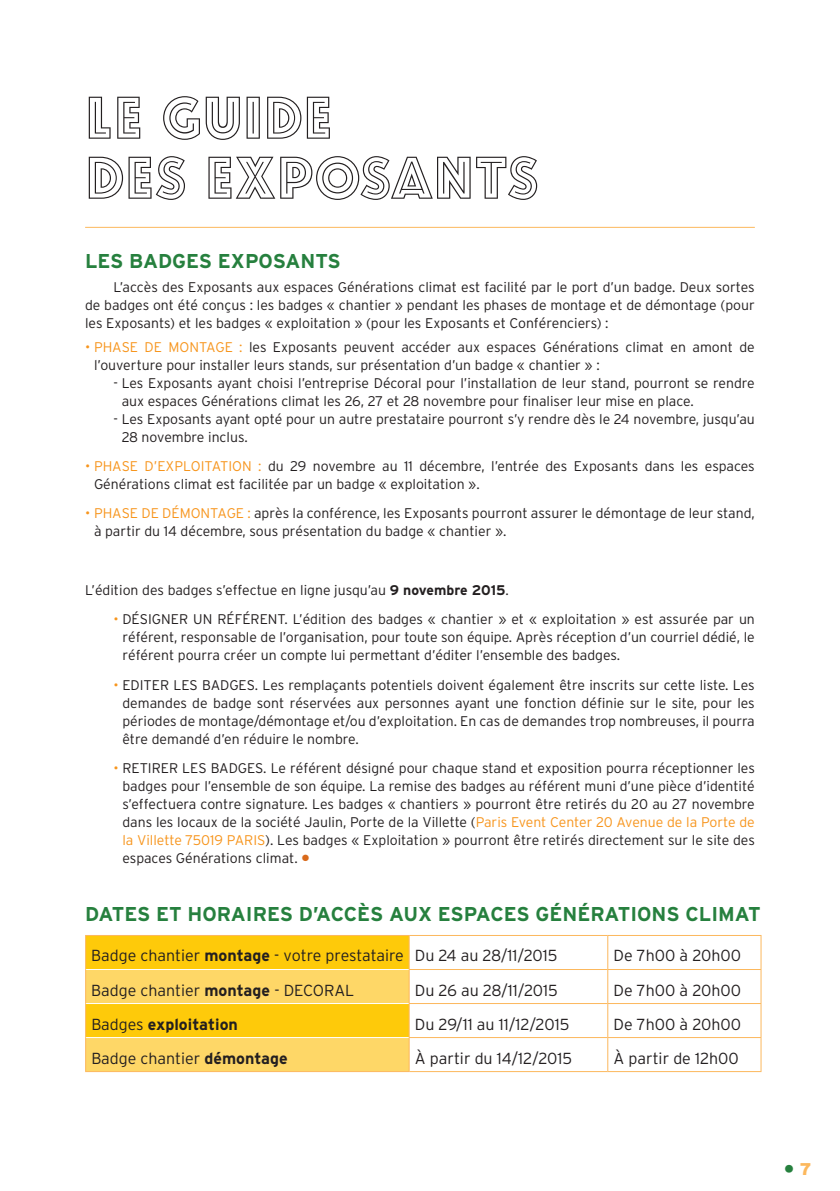
<style>
.page{position:relative;width:840px;height:1191px;background:#fff}
.page>*{position:absolute;margin:0;border:0;box-sizing:border-box;transform-origin:0 0}
.t1{font:60px/60px "Zamenhof Inverse";color:#231f20}
.t2{font:700 20px "Interstate";color:#26803e}
.t3{font:900 17px "Interstate";color:#26803e}
.t4{font:300 16px "Interstate";color:#231f20}
.t5{font:700 16px "Interstate";color:#231f20}
.t6{font:300 14px/18px "Interstate";color:#231f20}
.s1{color:#f7951d}
.s2{font-weight:700}
.s3{font-weight:900;color:#d96a1b}
.s4{font-weight:300}
.s5{color:#fcb85d}
</style>
<div class="page">
<hr style="left:85px;top:227px;width:669px;height:1px;background:#fcb85d">
<svg style="left:86px;top:936px;width:322px;height:135px;background:#fdd038"></svg>
<hr style="left:85px;top:935px;width:324px;height:1px;background:#fcb85d">
<hr style="left:85px;top:936px;width:1px;height:33px;background:#fcb85d">
<hr style="left:409px;top:935px;width:198px;height:1px;background:#fcb85d">
<hr style="left:408px;top:936px;width:1px;height:33px;background:#fcb85d">
<hr style="left:607px;top:935px;width:154px;height:1px;background:#fcb85d">
<hr style="left:607px;top:936px;width:1px;height:33px;background:#fcb85d">
<hr style="left:760px;top:936px;width:1px;height:33px;background:#fcb85d">
<hr style="left:85px;top:969px;width:1px;height:34px;background:#fcb85d">
<hr style="left:408px;top:969px;width:199px;height:1px;background:#fcb85d">
<hr style="left:408px;top:970px;width:1px;height:33px;background:#fcb85d">
<hr style="left:607px;top:969px;width:154px;height:1px;background:#fcb85d">
<hr style="left:607px;top:970px;width:1px;height:33px;background:#fcb85d">
<hr style="left:760px;top:970px;width:1px;height:33px;background:#fcb85d">
<hr style="left:85px;top:1003px;width:1px;height:34px;background:#fcb85d">
<hr style="left:408px;top:1003px;width:199px;height:1px;background:#fcb85d">
<hr style="left:408px;top:1004px;width:1px;height:33px;background:#fcb85d">
<hr style="left:607px;top:1003px;width:154px;height:1px;background:#fcb85d">
<hr style="left:607px;top:1004px;width:1px;height:33px;background:#fcb85d">
<hr style="left:760px;top:1004px;width:1px;height:33px;background:#fcb85d">
<hr style="left:85px;top:1037px;width:1px;height:34px;background:#fcb85d">
<hr style="left:408px;top:1037px;width:199px;height:1px;background:#fcb85d">
<hr style="left:408px;top:1038px;width:1px;height:33px;background:#fcb85d">
<hr style="left:607px;top:1037px;width:154px;height:1px;background:#fcb85d">
<hr style="left:607px;top:1038px;width:1px;height:33px;background:#fcb85d">
<hr style="left:760px;top:1038px;width:1px;height:33px;background:#fcb85d">
<hr style="left:85px;top:1071px;width:324px;height:1px;background:#fcb85d">
<hr style="left:409px;top:1071px;width:198px;height:1px;background:#fcb85d">
<hr style="left:607px;top:1071px;width:154px;height:1px;background:#fcb85d">
<hr style="left:86px;top:969px;width:322px;height:1px;background:#fff">
<hr style="left:86px;top:1003px;width:322px;height:1px;background:#fff">
<hr style="left:86px;top:1037px;width:322px;height:1px;background:#fff">
<h1 class="t1" style="left:85px;top:90px;width:455px">LE GUIDE<br>DES EXPOSANTS</h1>
<h2 class="t2" style="left:85px;top:249px;width:257px">LES BADGES EXPOSANTS</h2>
<p class="t6" style="left:85px;top:278px;width:670px;text-align:justify;text-indent:28px">L’accès des Exposants aux espaces Générations climat est facilité par le port d’un badge. Deux sortes de badges ont été conçus : les badges « chantier » pendant les phases de montage et de démontage (pour les Exposants) et les badges « exploitation » (pour les Exposants et Conférenciers) :</p>
<p class="t6" style="left:94px;top:337px;width:662px;text-indent:-9px"><span class="s1">• PHASE DE MONTAGE :</span> les Exposants peuvent accéder aux espaces Générations climat en amont de l’ouverture pour installer leurs stands, sur présentation d’un badge « chantier » :</p>
<p class="t6" style="left:122px;top:373px;width:634px;text-indent:-8px">- Les Exposants ayant choisi l’entreprise Décoral pour l’installation de leur stand, pourront se rendre aux espaces Générations climat les 26, 27 et 28 novembre pour finaliser leur mise en place.</p>
<p class="t6" style="left:122px;top:409px;width:634px;text-indent:-8px">- Les Exposants ayant opté pour un autre prestataire pourront s’y rendre dès le 24 novembre, jusqu’au<br>28 novembre inclus.</p>
<p class="t6" style="left:94px;top:457px;width:662px;text-indent:-9px"><span class="s1">• PHASE D’EXPLOITATION :</span> du 29 novembre au 11 décembre, l’entrée des Exposants dans les espaces<br>Générations climat est facilitée par un badge « exploitation ».</p>
<p class="t6" style="left:94px;top:504px;width:662px;text-indent:-9px"><span class="s1">• PHASE DE DÉMONTAGE :</span> après la conférence, les Exposants pourront assurer le démontage de leur stand, à partir du 14 décembre, sous présentation du badge « chantier ».</p>
<p class="t6" style="left:85px;top:581px;width:425px">L’édition des badges s’effectue en ligne jusqu’au <span class="s2">9 novembre 2015</span>.</p>
<p class="t6" style="left:122px;top:610px;width:633px;text-align:justify;text-indent:-9px"><span class="s1">•</span> DÉSIGNER UN RÉFÉRENT. L’édition des badges « chantier » et « exploitation » est assurée par un référent, responsable de l’organisation, pour toute son équipe. Après réception d’un courriel dédié, le référent pourra créer un compte lui permettant d’éditer l’ensemble des badges.</p>
<p class="t6" style="left:122px;top:675px;width:633px;text-align:justify;text-indent:-9px"><span class="s1">•</span> EDITER LES BADGES. Les remplaçants potentiels doivent également être inscrits sur cette liste. Les demandes de badge sont réservées aux personnes ayant une fonction définie sur le site, pour les périodes de montage/démontage et/ou d’exploitation. En cas de demandes trop nombreuses, il pourra être demandé d’en réduire le nombre.</p>
<p class="t6" style="left:122px;top:759px;width:633px;text-align:justify;text-indent:-9px"><span class="s1">•</span> RETIRER LES BADGES. Le référent désigné pour chaque stand et exposition pourra réceptionner les badges pour l’ensemble de son équipe. La remise des badges au référent muni d’une pièce d’identité s’effectuera contre signature. Les badges « chantiers » pourront être retirés du 20 au 27 novembre dans les locaux de la société Jaulin, Porte de la Villette (<span class="s1">Paris Event Center 20 Avenue de la Porte de la Villette 75019 PARIS</span>). Les badges « Exploitation » pourront être retirés directement sur le site des espaces Générations climat. <span class="s3">•</span></p>
<h2 class="t2" style="left:85px;top:901px;width:676px">DATES ET HORAIRES D’ACCÈS AUX ESPACES GÉNÉRATIONS CLIMAT</h2>
<p class="t4" style="left:91px;top:946px;width:467px">Badge chantier <span class="s2">montage</span> - votre prestataire Du 24 au 28/11/2015</p>
<p class="t4" style="left:613px;top:946px;width:129px">De 7h00 à 20h00</p>
<p class="t4" style="left:91px;top:980px;width:264px">Badge chantier <span class="s2">montage</span> - DECORAL</p>
<p class="t4" style="left:414px;top:980px;width:144px">Du 26 au 28/11/2015</p>
<p class="t4" style="left:613px;top:980px;width:129px">De 7h00 à 20h00</p>
<p class="t5" style="left:91px;top:1014px;width:148px"><span class="s4">Badges</span> exploitation</p>
<p class="t4" style="left:414px;top:1014px;width:156px">Du 29/11 au 11/12/2015</p>
<p class="t4" style="left:613px;top:1014px;width:129px">De 7h00 à 20h00</p>
<p class="t4" style="left:91px;top:1048px;width:198px">Badge chantier <span class="s2">démontage</span></p>
<p class="t4" style="left:414px;top:1048px;width:159px">À partir du 14/12/2015</p>
<p class="t4" style="left:613px;top:1048px;width:127px">À partir de 12h00</p>
<p class="t3" style="left:783px;top:1158px;width:29px">• <span class="s5">7</span></p>
</div>
